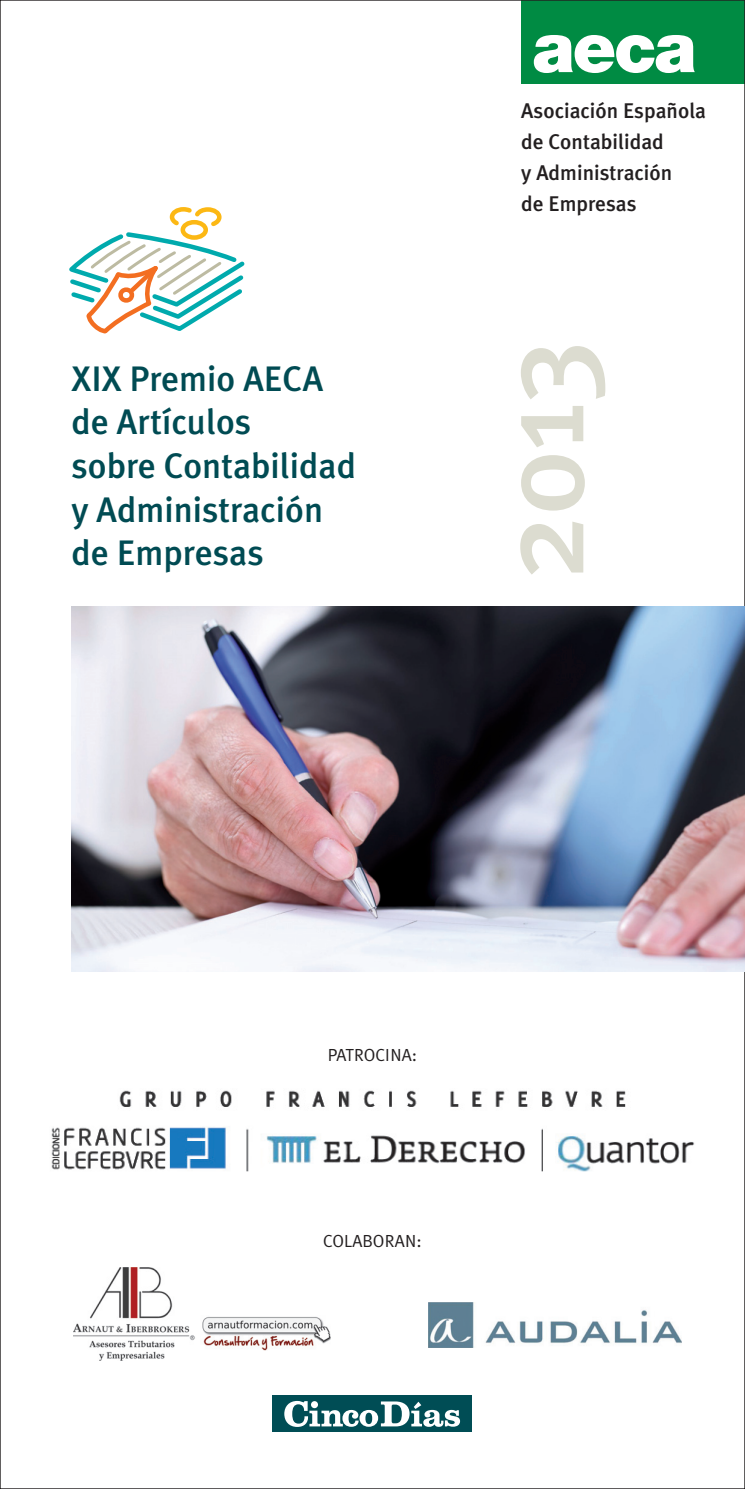
<style>
.page{position:relative;width:745px;height:1489px;background:#fff}
.page>*{position:absolute;margin:0;border:0;box-sizing:border-box;transform-origin:0 0}
.t1{font:500 120px "Meta Plus";color:#dcdcd0}
.t2{font:500 35.5px/43.8px "Meta Plus";color:#004b53}
.t3{font:500 21.25px/31px "Meta Plus";color:#231f20}
.t4{font:17.5px "Meta Plus Normal";color:#231f20}
</style>
<div class="page">
<div style="left:521px;top:0;width:223px;height:83px;background:#008b43"></div>
<svg style="left:533px;top:35px;width:161px;height:38px"></svg>
<img style="left:71px;top:606px;width:673px;height:365px">
<svg style="left:69px;top:207px;width:176px;height:127px"></svg>
<img style="left:51px;top:1090px;width:643px;height:82px">
<div style="left:272px;top:1394px;width:200px;height:37px;background:#004d55"></div>
<svg style="left:284px;top:1400px;width:176px;height:26px"></svg>
<img style="left:428px;top:1302px;width:253px;height:45px">
<img style="left:73px;top:1267px;width:122px;height:93px">
<img style="left:202px;top:1317px;width:129px;height:33px">
<p class="t2" style="left:71px;top:358px;width:286px">XIX Premio AECA de Artículos<br>sobre Contabilidad y Administración de Empresas</p>
<p class="t3" style="left:521px;top:96px;width:186px">Asociación Española de Contabilidad<br>y Administración<br>de Empresas</p>
<h1 class="t1" style="left:491px;top:580px;width:243px;rotate:-90deg">2013</h1>
<p class="t4" style="left:328px;top:1048px;width:91px">PATROCINA:</p>
<p class="t4" style="left:323px;top:1234px;width:100px">COLABORAN:</p>
</div>
